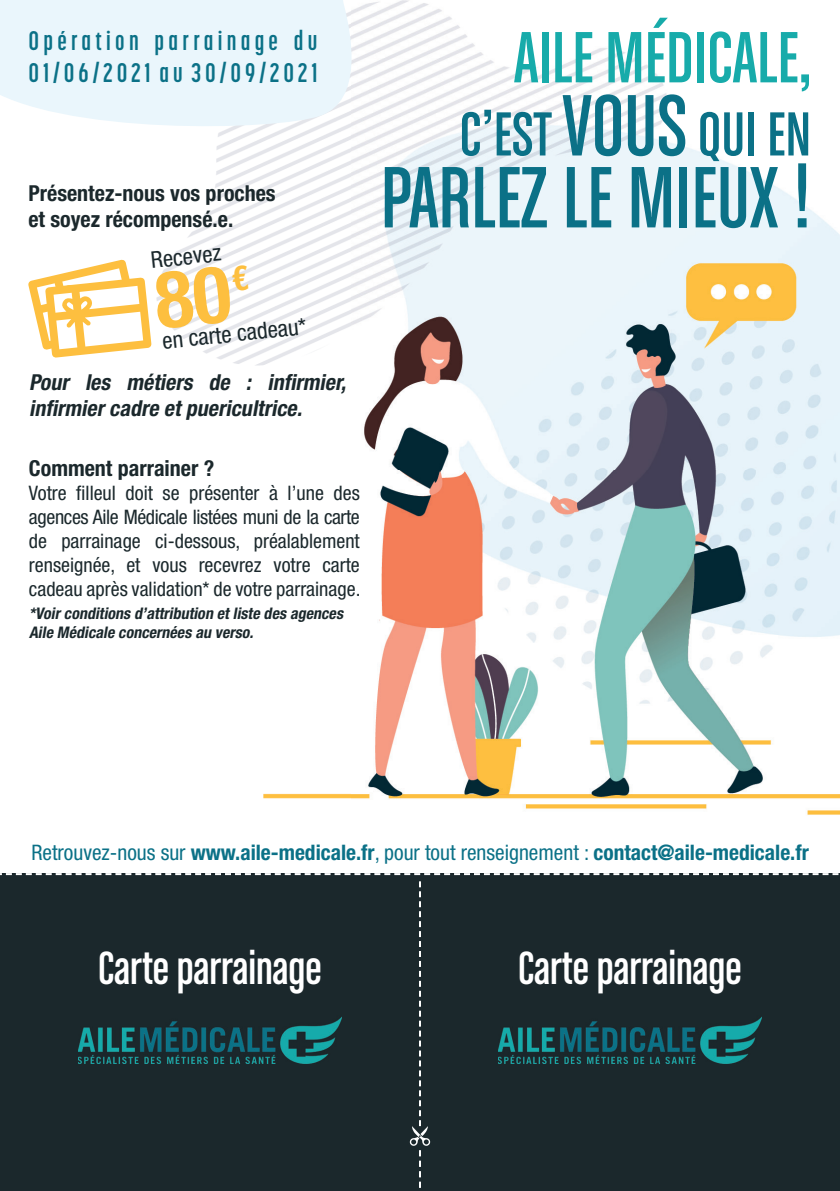
<style>
.page{position:relative;width:840px;height:1191px;background:#fff}
.page>*{position:absolute;margin:0;border:0;box-sizing:border-box;transform-origin:0 0}
.t1{font:92.6px "Chalet Comprime Cologne Sixty";color:#0b7187}
.t2{font:77.2px "Chalet Comprime Cologne Sixty";color:#17abaa}
.t3{font:66.2px "Chalet Comprime Cologne Sixty";color:#0b7187}
.t4{font:49.4px "Chalet Comprime Cologne Sixty";color:#fff}
.t5{font:700 26.6px/32px "Korolev Compressed";letter-spacing:.16em;color:#0b7187}
.t6{font:condensed 23px "Helvetica Neue LT Std";color:#1b282c}
.t7{font:700 condensed 22px/26px "Helvetica Neue LT Std";color:#1b282c}
.t8{font:italic 700 condensed 22px/26px "Helvetica Neue LT Std";color:#1b282c}
.t9{font:700 condensed 21.4px "Helvetica Neue LT Std";color:#0b7187}
.t10{font:condensed 20px/24px "Helvetica Neue LT Std";color:#1b282c;text-align:justify}
.t11{font:italic 700 condensed 16px/19.2px "Helvetica Neue LT Std";color:#1b282c}
.s1{font-size:92.6px}
.s2{font-weight:400}
</style>
<div class="page">
<img style="left:121px;top:0;width:718px;height:815px">
<svg style="left:0;top:0;width:363px;height:136px;background:#ecf6fb"></svg>
<div style="left:0;top:873px;width:839px;height:318px;background:#1b282c"></div>
<svg style="left:0;top:873px;width:839px;height:2px"></svg>
<svg style="left:409px;top:881px;width:21px;height:307px"></svg>
<img style="left:78px;top:1017px;width:264px;height:46px">
<img style="left:498px;top:1018px;width:263px;height:45px">
<svg style="left:28px;top:260px;width:221px;height:98px"></svg>
<h3 class="t5" style="left:28px;top:25px;width:290px">Opération parrainage du<br>01/06/2021 au 30/09/2021</h3>
<p class="t7" style="left:28px;top:180px;width:249px">Présentez-nous vos proches et soyez récompensé.e.</p>
<p class="t6" style="left:149px;top:246px;width:72px;rotate:-6deg">Recevez</p>
<p class="t6" style="left:161px;top:328px;width:146px;rotate:-6deg">en carte cadeau*</p>
<p class="t8" style="left:29px;top:369px;width:323px">Pour les métiers de : infirmier, infirmiercadre etpuericultrice.</p>
<p class="t7" style="left:29px;top:454px;width:187px">Comment parrainer ?</p>
<p class="t10" style="left:29px;top:480px;width:333px">Votre filleul doit se présenter à l’une des agences Aile Médicale listées muni de la carte de parrainage ci-dessous, préalablement renseignée, et vous recevrez votre carte cadeau après validation* de votre parrainage.</p>
<p class="t11" style="left:29px;top:603px;width:319px">*Voirconditions d’attribution etliste des agences<br>Aile Médicale concernées au verso.</p>
<h2 class="t2" style="left:514px;top:15px;width:299px">AILE MÉDICALE,</h2>
<h3 class="t3" style="left:459px;top:98px;width:353px">C’EST <span class="s1">VOUS</span> QUI EN</h3>
<h1 class="t1" style="left:380px;top:146px;width:432px">PARLEZ LE MIEUX !</h1>
<p class="t9" style="left:31px;top:839px;width:778px"><span class="s2">Retrouvez-nous sur</span> www.aile-medicale.fr<span class="s2">, pour tout renseignement :</span> contact@aile-medicale.fr</p>
<h3 class="t4" style="left:98px;top:941px;width:225px">Carte parrainage</h3>
<h3 class="t4" style="left:518px;top:941px;width:225px">Carte parrainage</h3>
</div>
